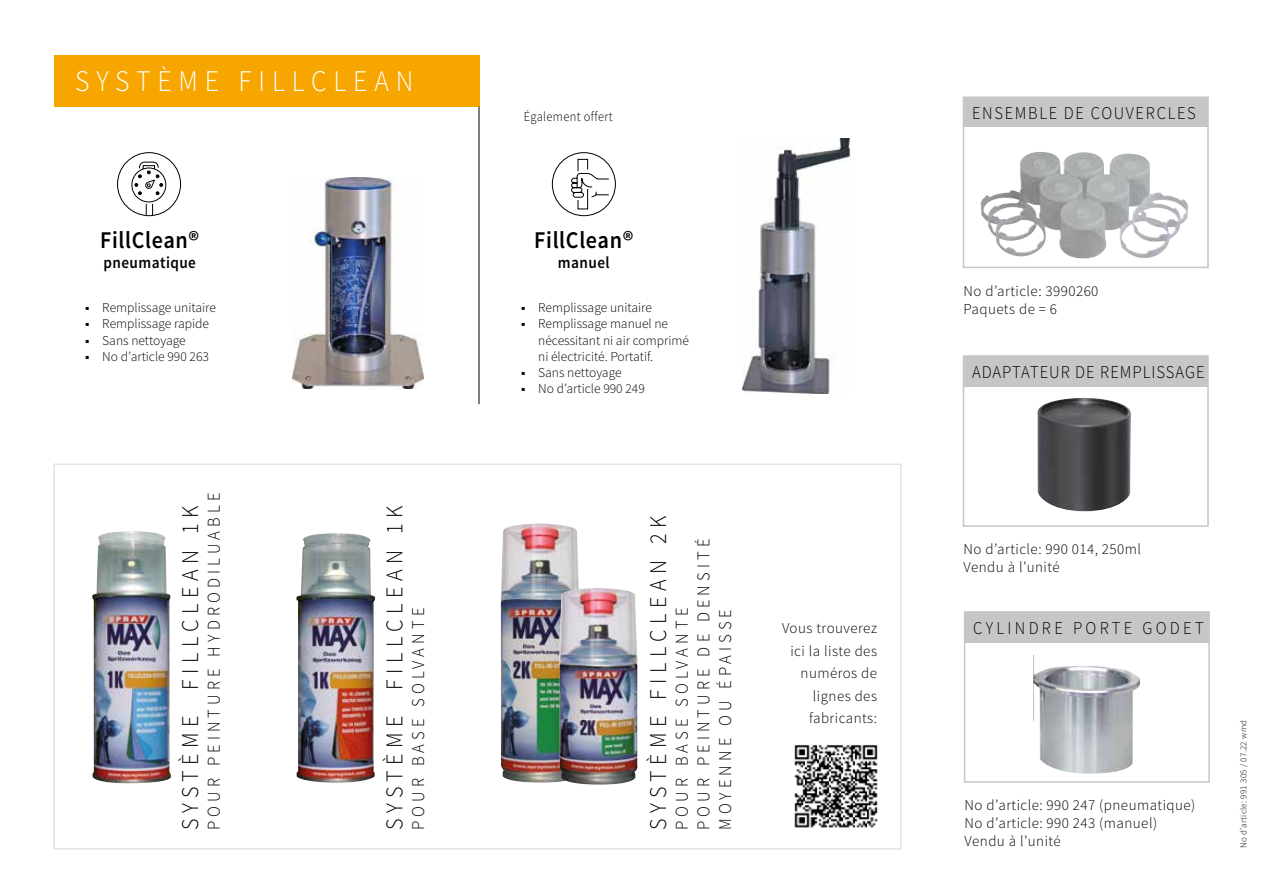
<style>
.page{position:relative;width:1263px;height:893px;background:#fff}
.page>*{position:absolute;margin:0;border:0;box-sizing:border-box;transform-origin:0 0}
.t1{font:300 30px "Source Sans Pro";letter-spacing:.25em;color:#fff;scale:.92 1}
.t2{font:300 24px "Source Sans Pro";letter-spacing:.25em;color:#000;scale:.92 1}
.t3{font:600 24px "Source Sans Pro";letter-spacing:.03em;color:#000;scale:.92 1}
.t4{font:300 18px/21.6px "Source Sans Pro";letter-spacing:.25em;color:#000;scale:.92 1}
.t5{font:300 18px "Source Sans Pro";letter-spacing:.06em;color:#000;scale:.92 1}
.t6{font:300 18px "Source Sans Pro";letter-spacing:.1em;color:#000;scale:.92 1}
.t7{font:300 18px "Source Sans Pro";letter-spacing:.2em;color:#000;scale:.92 1}
.t8{font:600 16.5px "Source Sans Pro";letter-spacing:.03em;color:#000;scale:.92 1}
.t9{font:300 15px/22.5px "Source Sans Pro";letter-spacing:.03em;color:#000}
.t10{font:300 13.5px/16.2px "Source Sans Pro";color:#000}
.t11{font:300 13.5px "Source Sans Pro";letter-spacing:.03em;color:#000;scale:.92 1}
.t12{font:300 9px "Source Sans Pro";letter-spacing:.03em;color:#000}
.s1{font-weight:600}
</style>
<div class="page">
<div style="left:54px;top:55px;width:425px;height:52px;background:#f7a600"></div>
<div style="left:53px;top:463px;width:848px;height:387px;border:2px solid #e3e3e3"></div>
<img style="left:292px;top:178px;width:132px;height:210px">
<img style="left:742px;top:139px;width:109px;height:254px">
<hr style="left:479px;top:107px;width:1px;height:297px;background:#000">
<svg style="left:552px;top:152px;width:64px;height:64px"></svg>
<div style="left:117px;top:152px;width:64px;height:64px;border:1px solid #000;border-radius:50%"></div>
<svg style="left:131px;top:161px;width:35px;height:55px"></svg>
<div style="left:964px;top:611px;width:246px;height:172px;border:2px solid #c6c6c6"></div>
<div style="left:963px;top:355px;width:246px;height:172px;border:2px solid #c6c6c6"></div>
<img style="left:1037px;top:398px;width:94px;height:113px">
<img style="left:980px;top:152px;width:208px;height:107px">
<div style="left:963px;top:97px;width:246px;height:171px;border:2px solid #c6c6c6"></div>
<div style="left:963px;top:97px;width:245px;height:30px;background:#c6c6c6"></div>
<div style="left:963px;top:356px;width:245px;height:30px;background:#c6c6c6"></div>
<div style="left:964px;top:612px;width:245px;height:30px;background:#c6c6c6"></div>
<img style="left:1033px;top:654px;width:107px;height:120px">
<img style="left:794px;top:745px;width:84px;height:83px">
<img style="left:92px;top:531px;width:79px;height:252px">
<img style="left:296px;top:533px;width:79px;height:250px">
<img style="left:501px;top:524px;width:78px;height:259px">
<img style="left:559px;top:588px;width:79px;height:197px">
<h1 class="t1" style="left:75px;top:63px;width:369px">SYSTÈME FILLCLEAN</h1>
<h2 class="t3" style="left:100px;top:225px;width:109px">FillClean®</h2>
<p class="t8" style="left:103px;top:252px;width:102px">pneumatique</p>
<p class="t10" style="left:85px;top:300px;width:132px"><span class="s1">■</span> Remplissage unitaire</p>
<p class="t10" style="left:85px;top:316px;width:125px"><span class="s1">■</span> Remplissage rapide</p>
<p class="t10" style="left:85px;top:332px;width:102px"><span class="s1">■</span> Sans nettoyage</p>
<p class="t10" style="left:85px;top:348px;width:125px"><span class="s1">■</span> No d’article 990 263</p>
<h2 class="t2" style="left:176px;top:830px;width:354px;rotate:-90deg">SYSTÈME FILLCLEAN 1K</h2>
<p class="t4" style="left:203px;top:830px;width:368px;rotate:-90deg">POUR PEINTURE HYDRODILUABLE</p>
<h2 class="t2" style="left:380px;top:830px;width:354px;rotate:-90deg">SYSTÈME FILLCLEAN 1K</h2>
<p class="t4" style="left:407px;top:830px;width:243px;rotate:-90deg">POUR BASE SOLVANTE</p>
<p class="t11" style="left:524px;top:109px;width:98px">Également offert</p>
<h2 class="t3" style="left:534px;top:225px;width:109px">FillClean®</h2>
<p class="t8" style="left:558px;top:252px;width:58px">manuel</p>
<p class="t10" style="left:521px;top:300px;width:132px"><span class="s1">■</span> Remplissage unitaire</p>
<p class="t10" style="left:538px;top:316px;width:152px;text-indent:-17px"><span class="s1">■</span> Remplissage manuel ne nécessitant ni air comprimé ni électricité. Portatif.</p>
<p class="t10" style="left:521px;top:364px;width:102px"><span class="s1">■</span> Sans nettoyage</p>
<p class="t10" style="left:521px;top:381px;width:125px"><span class="s1">■</span> No d’article 990 249</p>
<h2 class="t2" style="left:644px;top:830px;width:343px;rotate:-90deg">SYSTÈME FILLCLEAN 2K</h2>
<p class="t4" style="left:671px;top:830px;width:318px;rotate:-90deg">POUR BASE SOLVANTE<br>POUR PEINTURE DE DENSITÉ<br>MOYENNE OU ÉPAISSE</p>
<p class="t9" style="left:782px;top:617px;width:97px;text-align:right">Vous trouverez ici la liste des numéros de lignes des fabricants:</p>
<p class="t6" style="left:972px;top:102px;width:245px">ENSEMBLE DE COUVERCLES</p>
<p class="t9" style="left:963px;top:282px;width:136px;line-height:18px">No d’article: 3990260<br>Paquets de = 6</p>
<p class="t5" style="left:972px;top:361px;width:254px">ADAPTATEUR DE REMPLISSAGE</p>
<p class="t9" style="left:963px;top:540px;width:179px;line-height:18px">No d’article: 990 014, 250ml<br>Vendu à l’unité</p>
<p class="t7" style="left:973px;top:617px;width:252px">CYLINDRE PORTE GODET</p>
<p class="t9" style="left:964px;top:796px;width:232px;line-height:18px">No d’article: 990 247 (pneumatique)<br>No d’article: 990 243 (manuel)<br>Vendu à l’unité</p>
<p class="t12" style="left:1238px;top:848px;width:129px;rotate:-90deg">No d’article: 991 305 / 07.22 wmd</p>
</div>
